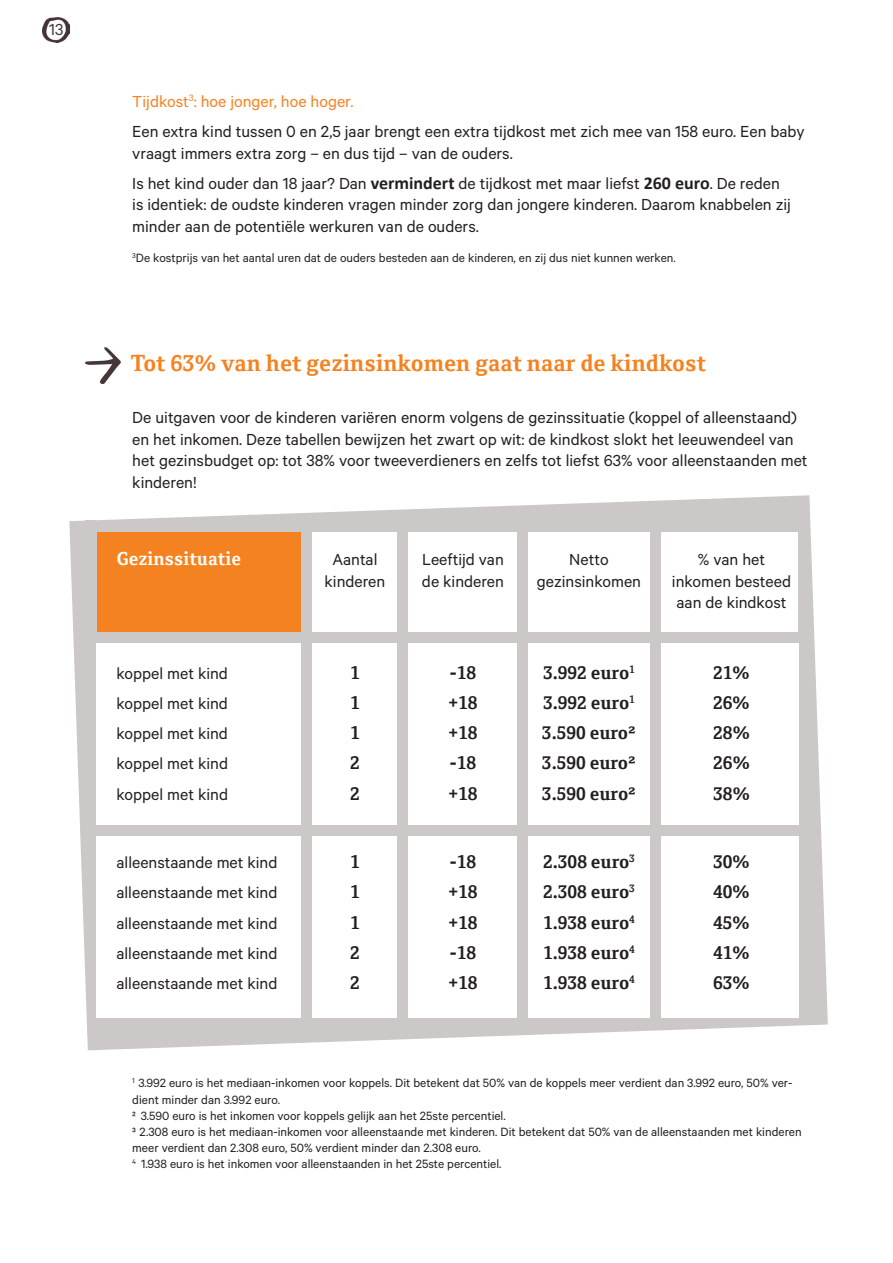
<style>
.page{position:relative;width:893px;height:1263px;background:#fff}
.page>*{position:absolute;margin:0;border:0;box-sizing:border-box;transform-origin:0 0}
.t1{font:700 22.5px "Cordale Corp";color:#f58220}
.t2{font:18px/21.6px "Calibre";color:#231f20}
.t3{font:700 18px "Cordale Corp";color:#231f20}
.t4{font:700 18px "Cordale Corp";color:#fff}
.t5{font:18px "Calibre";color:#453638}
.t6{font:13.5px/16.2px "Calibre";color:#231f20}
.s1{color:#f58220}
.s2{font-family:"Calibri";font-weight:700}
</style>
<div class="page">
<img style="left:86px;top:347px;width:35px;height:36px">
<svg style="left:69px;top:495px;width:759px;height:555px;fill:#cdc8c8"></svg>
<div style="left:97px;top:532px;width:210px;height:99px;background:#f58220"></div>
<div style="left:307px;top:532px;width:491px;height:99px;background:#fff"></div>
<div style="left:97px;top:643px;width:175px;height:181px;background:#fff"></div>
<div style="left:272px;top:643px;width:175px;height:181px;background:#fff"></div>
<div style="left:447px;top:643px;width:176px;height:181px;background:#fff"></div>
<div style="left:623px;top:643px;width:175px;height:181px;background:#fff"></div>
<div style="left:97px;top:836px;width:175px;height:181px;background:#fff"></div>
<div style="left:272px;top:836px;width:175px;height:181px;background:#fff"></div>
<div style="left:447px;top:836px;width:176px;height:181px;background:#fff"></div>
<div style="left:623px;top:836px;width:175px;height:181px;background:#fff"></div>
<div style="left:86px;top:520px;width:10px;height:392px;background:#cdc8c8"></div>
<div style="left:301px;top:520px;width:11px;height:509px;background:#cdc8c8"></div>
<div style="left:398px;top:520px;width:10px;height:509px;background:#cdc8c8"></div>
<div style="left:517px;top:520px;width:11px;height:509px;background:#cdc8c8"></div>
<div style="left:651px;top:520px;width:10px;height:509px;background:#cdc8c8"></div>
<img style="left:43px;top:17px;width:27px;height:26px">
<p class="t5" style="left:49px;top:19px;width:16px">13</p>
<p class="t2" style="left:132px;top:86px;width:674px;line-height:30.2px"><span class="s1">Tijdkost</span><sup>3</sup><span class="s1">: hoe jonger, hoe hoger.<br></span>Een extra kind tussen 0 en 2,5 jaar brengt een extra tijdkost met zich mee van 158 euro. Een baby</p>
<p class="t2" style="left:132px;top:137px;width:649px;line-height:30.2px">vraagt immers extra zorg – en dus tijd – van de ouders.<br>Is het kind ouder dan 18 jaar? Dan <span class="s2">vermindert</span> de tijdkost met maar liefst <span class="s2">260 euro</span>. De reden</p>
<p class="t2" style="left:132px;top:193px;width:660px">is identiek: de oudste kinderen vragen minder zorg dan jongere kinderen. Daarom knabbelen zij minder aan de potentiële werkuren van de ouders.</p>
<p class="t6" style="left:132px;top:249px;width:545px"><sup>3</sup>De kostprijs van het aantal uren dat de ouders besteden aan de kinderen, en zij dus niet kunnen werken.</p>
<p class="t1" style="left:131px;top:349px;width:577px">Tot 63% van het gezinsinkomen gaat naar de kindkost</p>
<p class="t2" style="left:132px;top:406px;width:677px">De uitgaven voor de kinderen variëren enorm volgens de gezinssituatie (koppel of alleenstaand) en het inkomen. Deze tabellen bewijzen het zwart op wit: de kindkost slokt het leeuwendeel van het gezinsbudget op: tot 38% voor tweeverdieners en zelfs tot liefst 63% voor alleenstaanden met kinderen!</p>
<p class="t4" style="left:116px;top:547px;width:126px">Gezinssituatie</p>
<p class="t2" style="left:332px;top:548px;width:47px">Aantal</p>
<p class="t2" style="left:422px;top:548px;width:83px">Leeftijd van</p>
<p class="t2" style="left:569px;top:548px;width:41px">Netto</p>
<p class="t2" style="left:698px;top:548px;width:69px">% van het</p>
<p class="t2" style="left:325px;top:569px;width:62px">kinderen</p>
<p class="t2" style="left:422px;top:569px;width:83px">de kinderen</p>
<p class="t2" style="left:537px;top:569px;width:106px">gezinsinkomen</p>
<p class="t2" style="left:672px;top:569px;width:121px">inkomen besteed aan de kindkost</p>
<p class="t2" style="left:116px;top:662px;width:113px">koppel met kind</p>
<p class="t3" style="left:350px;top:661px;width:11px">1</p>
<p class="t3" style="left:450px;top:661px;width:28px">-18</p>
<p class="t3" style="left:543px;top:661px;width:93px">3.992 euro<sup>1</sup></p>
<p class="t3" style="left:713px;top:661px;width:38px">21%</p>
<p class="t2" style="left:116px;top:692px;width:113px">koppel met kind</p>
<p class="t3" style="left:350px;top:692px;width:11px">1</p>
<p class="t3" style="left:448px;top:692px;width:31px">+18</p>
<p class="t3" style="left:543px;top:692px;width:93px">3.992 euro<sup>1</sup></p>
<p class="t3" style="left:713px;top:692px;width:38px">26%</p>
<p class="t2" style="left:116px;top:722px;width:113px">koppel met kind</p>
<p class="t3" style="left:350px;top:722px;width:11px">1</p>
<p class="t3" style="left:448px;top:722px;width:31px">+18</p>
<p class="t3" style="left:542px;top:722px;width:96px">3.590 euro²</p>
<p class="t3" style="left:713px;top:722px;width:38px">28%</p>
<p class="t2" style="left:116px;top:752px;width:113px">koppel met kind</p>
<p class="t3" style="left:350px;top:752px;width:11px">2</p>
<p class="t3" style="left:450px;top:752px;width:28px">-18</p>
<p class="t3" style="left:542px;top:752px;width:96px">3.590 euro²</p>
<p class="t3" style="left:713px;top:752px;width:38px">26%</p>
<p class="t2" style="left:116px;top:782px;width:113px">koppel met kind</p>
<p class="t3" style="left:350px;top:782px;width:11px">2</p>
<p class="t3" style="left:448px;top:782px;width:31px">+18</p>
<p class="t3" style="left:542px;top:782px;width:96px">3.590 euro²</p>
<p class="t3" style="left:713px;top:782px;width:38px">38%</p>
<p class="t2" style="left:116px;top:851px;width:162px">alleenstaande met kind</p>
<p class="t3" style="left:350px;top:851px;width:11px">1</p>
<p class="t3" style="left:450px;top:851px;width:28px">-18</p>
<p class="t3" style="left:543px;top:851px;width:93px">2.308 euro<sup>3</sup></p>
<p class="t3" style="left:713px;top:851px;width:38px">30%</p>
<p class="t2" style="left:116px;top:881px;width:162px">alleenstaande met kind</p>
<p class="t3" style="left:350px;top:881px;width:11px">1</p>
<p class="t3" style="left:448px;top:881px;width:31px">+18</p>
<p class="t3" style="left:543px;top:881px;width:93px">2.308 euro<sup>3</sup></p>
<p class="t3" style="left:713px;top:881px;width:38px">40%</p>
<p class="t2" style="left:116px;top:911px;width:162px">alleenstaande met kind</p>
<p class="t3" style="left:350px;top:911px;width:11px">1</p>
<p class="t3" style="left:448px;top:911px;width:31px">+18</p>
<p class="t3" style="left:543px;top:911px;width:93px">1.938 euro<sup>4</sup></p>
<p class="t3" style="left:713px;top:911px;width:38px">45%</p>
<p class="t2" style="left:116px;top:941px;width:162px">alleenstaande met kind</p>
<p class="t3" style="left:350px;top:941px;width:11px">2</p>
<p class="t3" style="left:450px;top:941px;width:28px">-18</p>
<p class="t3" style="left:543px;top:941px;width:93px">1.938 euro<sup>4</sup></p>
<p class="t3" style="left:713px;top:941px;width:38px">41%</p>
<p class="t2" style="left:116px;top:972px;width:162px">alleenstaande met kind</p>
<p class="t3" style="left:350px;top:971px;width:11px">2</p>
<p class="t3" style="left:448px;top:971px;width:31px">+18</p>
<p class="t3" style="left:543px;top:971px;width:93px">1.938 euro<sup>4</sup></p>
<p class="t3" style="left:713px;top:971px;width:38px">63%</p>
<p class="t6" style="left:132px;top:1074px;width:671px"><sup>1</sup> 3.992 euro is het mediaan-inkomen voor koppels. Dit betekent dat 50% van de koppels meer verdient dan 3.992 euro, 50% ver&shy;dient minder dan 3.992 euro.<br>² 3.590 euro is het inkomen voor koppels gelijk aan het 25ste percentiel.<br>³ 2.308 euro is het mediaan-inkomen voor alleenstaande met kinderen. Dit betekent dat 50% van de alleenstaanden met kinderen meer verdient dan 2.308 euro, 50% verdient minder dan 2.308 euro.<br><sup>4</sup> 1.938 euro is het inkomen voor alleenstaanden in het 25ste percentiel.</p>
</div>
